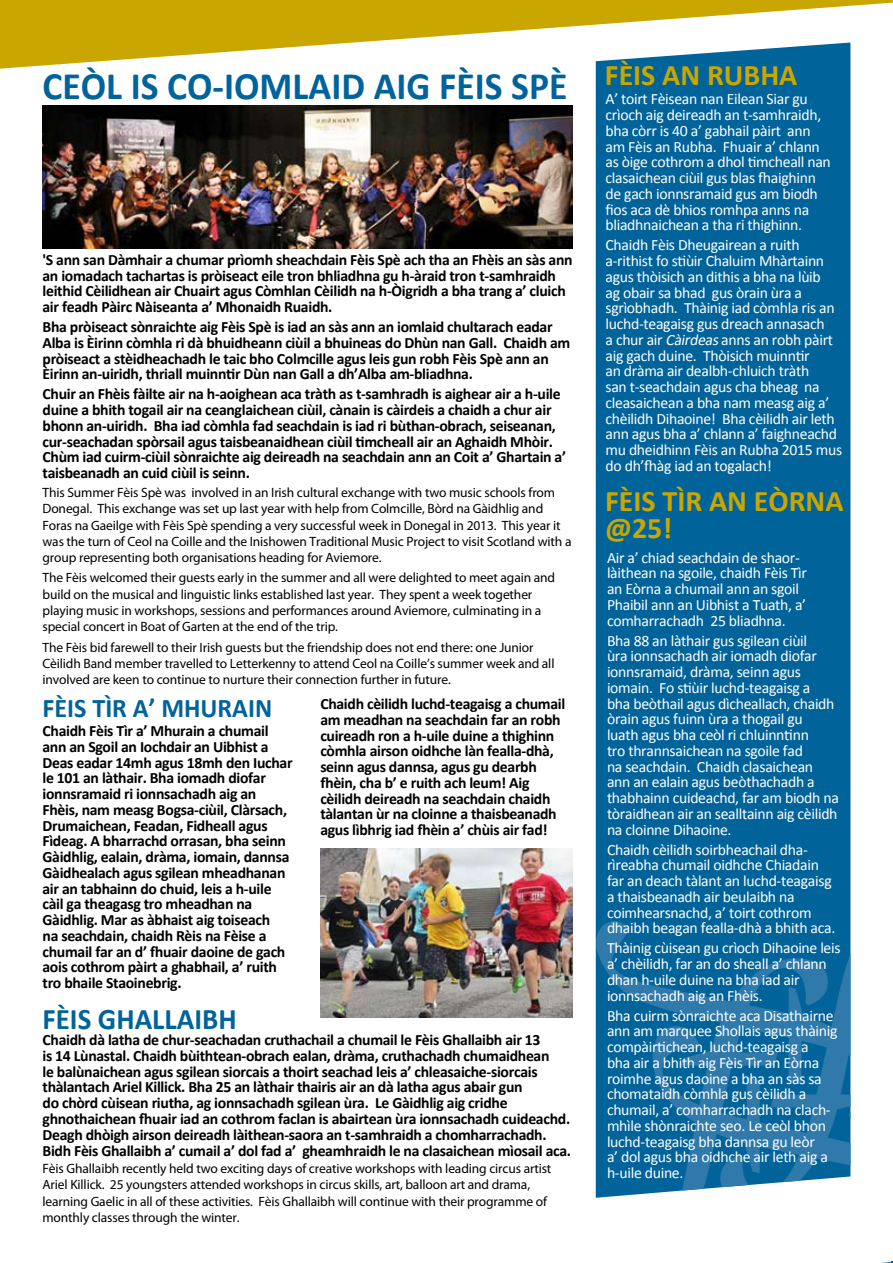
<style>
.page{position:relative;width:893px;height:1263px;background:#fff}
.page>*{position:absolute;margin:0;border:0;box-sizing:border-box;transform-origin:0 0}
.t1{font:700 39px "Calibri";color:#00639a}
.t2{font:700 30px/26.7px "Calibri";color:#caa600}
.t3{font:700 30px "Calibri";color:#00639a}
.t4{font:700 27px "Calibri";color:#00639a}
.t5{font:700 15.75px/15.8px "Calibri";letter-spacing:-.02em;color:#000}
.t6{font:15.75px/15.8px "Calibri";letter-spacing:-.02em;color:#fff}
.t7{font:13.5px/16.2px "Myriad Pro";letter-spacing:-.01em;color:#000}
.s1{font-style:italic}
</style>
<div class="page">
<svg style="left:0;top:0;width:893px;height:69px;fill:#caa600"></svg>
<div style="left:596px;top:43px;width:254px;height:858px;background:#00639a"></div>
<img style="left:596px;top:901px;width:254px;height:297px">
<svg style="left:881px;top:1261px;width:12px;height:2px"></svg>
<img style="left:43px;top:106px;width:530px;height:143px">
<img style="left:320px;top:848px;width:253px;height:169px">
<h1 class="t1" style="left:43px;top:62px;width:526px">CEÒL IS CO-IOMLAID AIG FÈIS SPÈ</h1>
<p class="t5" style="left:43px;top:252px;width:532px">'S ann san Dàmhair a chumar prìomh sheachdain Fèis Spè ach tha an Fhèis an sàs ann an iomadach tachartas is pròiseact eile tron bhliadhna gu h-àraid tron t-samhraidh leithid Cèilidhean air Chuairt agus Còmhlan Cèilidh na h-Òigridh a bha trang a’ cluich air feadh Pàirc Nàiseanta a’ Mhonaidh Ruaidh.</p>
<p class="t5" style="left:43px;top:319px;width:529px">Bha pròiseact sònraichte aig Fèis Spè is iad an sàs ann an iomlaid chultarach eadar Alba is Èirinn còmhla ri dà bhuidheann ciùil a bhuineas do Dhùn nan Gall. Chaidh am pròiseact a stèidheachadh le taic bho Colmcille agus leis gun robh Fèis Spè ann an Èirinn an-uiridh, thriall muinntir Dùn nan Gall a dh’Alba am-bliadhna.</p>
<p class="t5" style="left:43px;top:386px;width:525px">Chuir an Fhèis fàilte air na h-aoighean aca tràth as t-samhradh is aighear air a h-uile duine a bhith togail air na ceanglaichean ciùil, cànain is càirdeis a chaidh a chur air bhonn an-uiridh. Bha iad còmhla fad seachdain is iad ri bùthan-obrach, seiseanan, cur-seachadan spòrsail agus taisbeanaidhean ciùil timcheall air an Aghaidh Mhòir.<br>Chùm iad cuirm-ciùil sònraichte aig deireadh na seachdain ann an Coit a’ Ghartain a’ taisbeanadh an cuid ciùil is seinn.</p>
<p class="t7" style="left:43px;top:484px;width:530px">This Summer Fèis Spè was involved in an Irish cultural exchange with two music schools from Donegal. This exchange was set up last year with help from Colmcille, Bòrd na Gàidhlig and Foras na Gaeilge with Fèis Spè spending a very successful week in Donegal in 2013. This year it was the turn of Ceol na Coille and the Inishowen Traditional Music Project to visit Scotland with a group representing both organisations heading for Aviemore.</p>
<p class="t7" style="left:43px;top:570px;width:514px">The Fèis welcomed their guests early in the summer and all were delighted to meet again and build on the musical and linguistic links established last year. They spent a week together playing music in workshops, sessions and performances around Aviemore, culminating in a special concert in Boat of Garten at the end of the trip.</p>
<p class="t7" style="left:43px;top:639px;width:513px">The Fèis bid farewell to their Irish guests but the friendship does not end there: one Junior<br>Cèilidh Band member travelled to Letterkenny to attend Ceol na Coille’s summer week and all involved are keen to continue to nurture their connection further in future.</p>
<h3 class="t4" style="left:43px;top:690px;width:231px">FÈIS TÌR A’ MHURAIN</h3>
<p class="t5" style="left:43px;top:723px;width:252px">Chaidh Fèis Tìr a’ Mhurain a chumail ann an Sgoil an Iochdair an Uibhist a Deas eadar 14mh agus 18mh den Iuchar le 101 an làthair. Bha iomadh diofar ionnsramaid ri ionnsachadh aig an Fhèis, nam measg Bogsa-ciùil, Clàrsach, Drumaichean, Feadan, Fidheall agus Fìdeag. A bharrachd orrasan, bha seinn Gàidhlig, ealain, dràma, iomain, dannsa Gàidhealach agus sgilean mheadhanan air an tabhainn do chuid, leis a h-uile càil ga theagasg tro mheadhan na Gàidhlig. Mar as àbhaist aig toiseach<br>na seachdain, chaidh Rèis na Fèise a chumail far an d’ fhuair daoine de gach aois cothrom pàirt a ghabhail, a’ ruith tro bhaile Staoinebrig.</p>
<h2 class="t3" style="left:43px;top:999px;width:196px">FÈIS GHALLAIBH</h2>
<p class="t5" style="left:320px;top:696px;width:246px">Chaidh cèilidh luchd-teagaisg a chumail am meadhan na seachdain far an robh cuireadh ron a h-uile duine a thighinn còmhla airson oidhche làn fealla-dhà, seinn agus dannsa, agus gu dearbh fhèin, cha b’ e ruith ach leum! Aig cèilidh deireadh na seachdain chaidh tàlantan ùr na cloinne a thaisbeanadh agus lìbhrig iad fhèin a’ chùis air fad!</p>
<p class="t5" style="left:43px;top:1032px;width:530px">Chaidh dà latha de chur-seachadan cruthachail a chumail le Fèis Ghallaibh air 13<br>is 14 Lùnastal. Chaidh bùithtean-obrach ealan, dràma, cruthachadh chumaidhean<br>le balùnaichean agus sgilean siorcais a thoirt seachad leis a’ chleasaiche-siorcais thàlantach Ariel Killick. Bha 25 an làthair thairis air an dà latha agus abair gun<br>do chòrd cùisean riutha, ag ionnsachadh sgilean ùra. Le Gàidhlig aig cridhe ghnothaichean fhuair iad an cothrom faclan is abairtean ùra ionnsachadh cuideachd.<br>Deagh dhòigh airson deireadh làithean-saora an t-samhraidh a chomharrachadh.<br>Bidh Fèis Ghallaibh a’ cumail a’ dol fad a’ gheamhraidh le na clasaichean mìosail aca.</p>
<p class="t7" style="left:43px;top:1160px;width:510px">Fèis Ghallaibh recently held two exciting days of creative workshops with leading circus artist Ariel Killick. 25 youngsters attended workshops in circus skills, art, balloon art and drama, learning Gaelic in all of these activities. Fèis Ghallaibh will continue with their programme of monthly classes through the winter.</p>
<h2 class="t2" style="left:605px;top:62px;width:194px">FÈIS AN RUBHA</h2>
<p class="t6" style="left:605px;top:91px;width:227px">A’ toirt Fèisean nan Eilean Siar gu crìoch aig deireadh an t-samhraidh, bha còrr is 40 a’ gabhail pàirt ann am Fèis an Rubha. Fhuair a’ chlann as òige cothrom a dhol timcheall nan clasaichean ciùil gus blas fhaighinn de gach ionnsramaid gus am biodh fios aca dè bhios romhpa anns na bliadhnaichean a tha ri thighinn.</p>
<p class="t6" style="left:605px;top:237px;width:238px">Chaidh Fèis Dheugairean a ruith a-rithist fo stiùir Chaluim Mhàrtainn agus thòisich an dithis a bha na lùib<br>ag obair sa bhad gus òrain ùra a sgrìobhadh. Thàinig iad còmhla ris an luchd-teagaisg gus dreach annasach<br>a chur air <span class="s1">Càirdeas</span>anns an robh pàirt aig gach duine. Thòisich muinntir<br>an dràma air dealbh-chluich tràth<br>san t-seachdain agus cha bheag na cleasaichean a bha nam measg aig a’ chèilidh Dihaoine! Bha cèilidh air leth ann agus bha a’ chlann a’ faighneachd mu dheidhinn Fèis an Rubha 2015 mus do dh’fhàg iad an togalach!</p>
<h2 class="t2" style="left:605px;top:488px;width:240px">FÈIS TÌR AN EÒRNA @25!</h2>
<p class="t6" style="left:607px;top:549px;width:201px">Air a’ chiad seachdain de shaor&shy;làithean na sgoile, chaidh Fèis Tìr an Eòrna a chumail ann an sgoil<br>Phaibil ann an Uibhist a Tuath, a’ comharrachadh 25 bliadhna.</p>
<p class="t6" style="left:607px;top:632px;width:233px">Bha 88 an làthair gus sgilean ciùil<br>ùra ionnsachadh air iomadh diofar ionnsramaid, dràma, seinn agus iomain. Fo stiùir luchd-teagaisg a<br>bha beòthail agus dìcheallach, chaidh òrain agus fuinn ùra a thogail gu<br>luath agus bha ceòl ri chluinntinn<br>tro thrannsaichean na sgoile fad<br>na seachdain. Chaidh clasaichean ann an ealain agus beòthachadh a thabhainn cuideachd, far am biodh na tòraidhean air an sealltainn aig cèilidh na cloinne Dihaoine.</p>
<p class="t6" style="left:607px;top:841px;width:230px">Chaidh cèilidh soirbheachail dha&shy;rìreabha chumail oidhche Chiadain far an deach tàlant an luchd-teagaisg a thaisbeanadh air beulaibh na coimhearsnachd, a’ toirt cothrom dhaibh beagan fealla-dhà a bhith aca.</p>
<p class="t6" style="left:607px;top:940px;width:235px">Thàinig cùisean gu crìoch Dihaoine leis a’ chèilidh, far an do sheall a’ chlann dhan h-uile duine na bha iad air ionnsachadh aig an Fhèis.</p>
<p class="t6" style="left:607px;top:1007px;width:232px">Bha cuirm sònraichte aca Disathairne ann am marquee Shollais agus thàinig compàirtichean, luchd-teagaisg a<br>bha air a bhith aig Fèis Tìr an Eòrna roimhe agus daoine a bha an sàs sa chomataidh còmhla gus cèilidh a chumail, a’ comharrachadh na clach&shy;mhìle shònraichte seo. Le ceòl bhon luchd-teagaisg bha dannsa gu leòr<br>a’ dol agus bha oidhche air leth aig a h-uile duine.</p>
</div>
